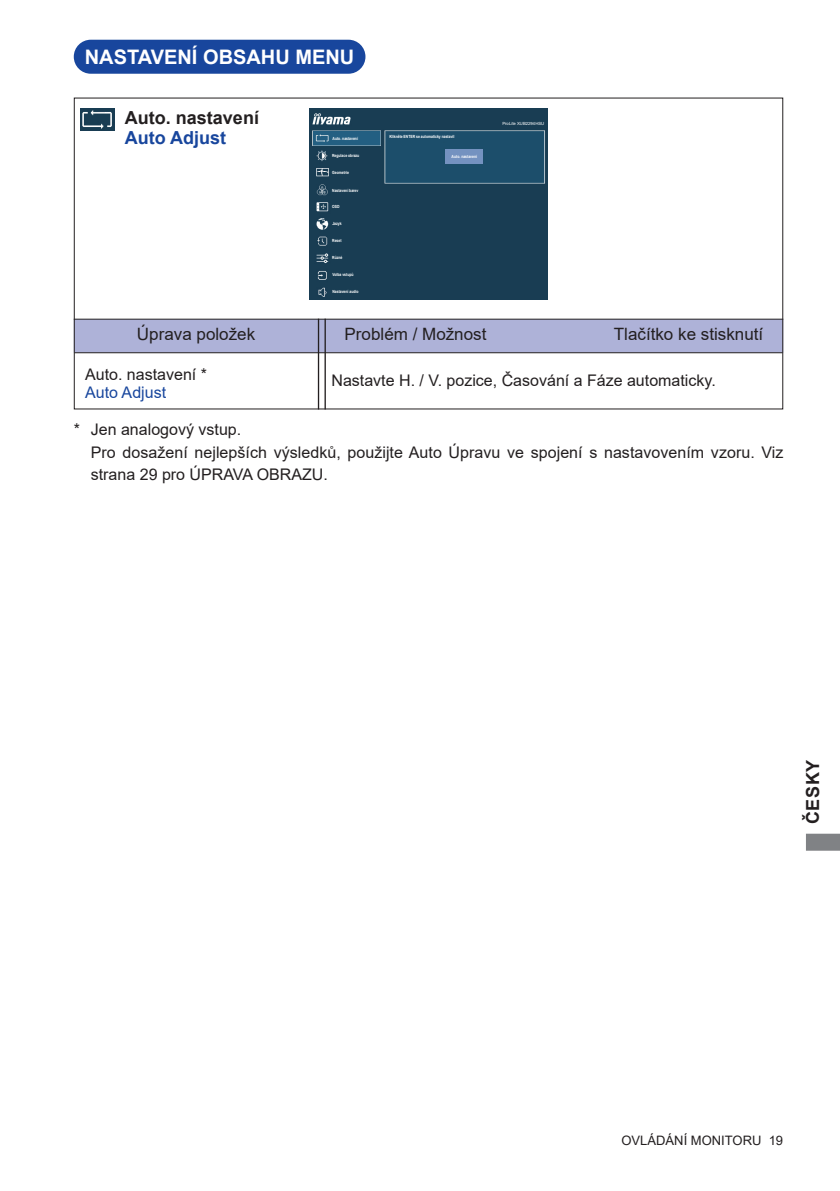
<style>
.page{position:relative;width:840px;height:1191px;background:#fff}
.page>*{position:absolute;margin:0;border:0;box-sizing:border-box;transform-origin:0 0}
.t1{font:700 20px "Arial";color:#fff}
.t2{font:700 18px "Arial";color:#231f20}
.t3{font:700 18px "Arial";color:#18469d}
.t4{font:17px "Arial";color:#231f20}
.t5{font:16px/22.6px "Arial";color:#231f20}
.t6{font:16px "Arial";color:#18469d}
.t7{font:13px "Arial";color:#231f20}
.t8{font:700 4.2px "Arial";color:#fff;scale:.8 1}
.t9{font:4.2px "Arial";color:#fff}
</style>
<div class="page">
<svg style="left:806px;top:833px;width:33px;height:17px"></svg>
<div style="left:75px;top:41px;width:289px;height:32px;background:#18469d;border-radius:16px"></div>
<div style="left:74px;top:40px;width:291px;height:34px;border:2px solid #18469d;border-radius:16px"></div>
<div style="left:74px;top:319px;width:708px;height:34px;background:#aeb2d8"></div>
<hr style="left:74px;top:319px;width:708px;height:1px;background:#231f20">
<hr style="left:317px;top:319px;width:2px;height:90px;background:#231f20">
<hr style="left:324px;top:319px;width:2px;height:90px;background:#231f20">
<img style="left:310px;top:109px;width:237px;height:191px">
<div style="left:445px;top:149px;width:37px;height:15px;background:#7492c0"></div>
<hr style="left:74px;top:352px;width:708px;height:1px;background:#231f20">
<img style="left:80px;top:109px;width:34px;height:22px">
<p class="t1" style="left:85px;top:43px;width:271px">NASTAVENÍ OBSAHU MENU</p>
<p class="t2" style="left:125px;top:105px;width:136px">Auto. nastavení</p>
<p class="t3" style="left:125px;top:125px;width:103px">Auto Adjust</p>
<p class="t8" style="left:332px;top:136px;width:33px">Auto. nastavení</p>
<p class="t8" style="left:332px;top:153px;width:36px">Regulace obrazu</p>
<p class="t8" style="left:332px;top:170px;width:23px">Geometrie</p>
<p class="t8" style="left:332px;top:187px;width:34px">Nastavení barev</p>
<p class="t8" style="left:332px;top:221px;width:13px">Jazyk</p>
<p class="t8" style="left:332px;top:238px;width:13px">Reset</p>
<p class="t8" style="left:332px;top:255px;width:14px">Různé</p>
<p class="t8" style="left:332px;top:272px;width:28px">Volba vstupů</p>
<p class="t8" style="left:332px;top:289px;width:34px">Nastavení audio</p>
<p class="t8" style="left:332px;top:204px;width:11px">OSD</p>
<p class="t8" style="left:389px;top:134px;width:83px">Klikněte ENTER se automaticky nastavil</p>
<p class="t8" style="left:451px;top:154px;width:33px">Auto. nastavení</p>
<p class="t9" style="left:502px;top:121px;width:43px">ProLite XUB2294HSU</p>
<p class="t4" style="left:137px;top:323px;width:120px">Úprava položek</p>
<p class="t4" style="left:344px;top:323px;width:143px">Problém / Možnost</p>
<p class="t4" style="left:613px;top:323px;width:151px">Tlačítko ke stisknutí</p>
<p class="t5" style="left:85px;top:363px;width:123px">Auto. nastavení *</p>
<p class="t6" style="left:85px;top:381px;width:82px">Auto Adjust</p>
<p class="t5" style="left:331px;top:369px;width:385px">Nastavte H. / V. pozice, Časování a Fáze automaticky.</p>
<p class="t5" style="left:91px;top:418px;width:693px;text-indent:-17px">* Jen analogový vstup.<br>Pro dosažení nejlepších výsledků, použijte Auto Úpravu ve spojení s nastavovením vzoru. Viz strana 29 pro ÚPRAVA OBRAZU.</p>
<p class="t2" style="left:799px;top:824px;width:66px;rotate:-90deg">ČESKY</p>
<p class="t7" style="left:621px;top:1131px;width:163px">OVLÁDÁNÍ MONITORU 19</p>
</div>
